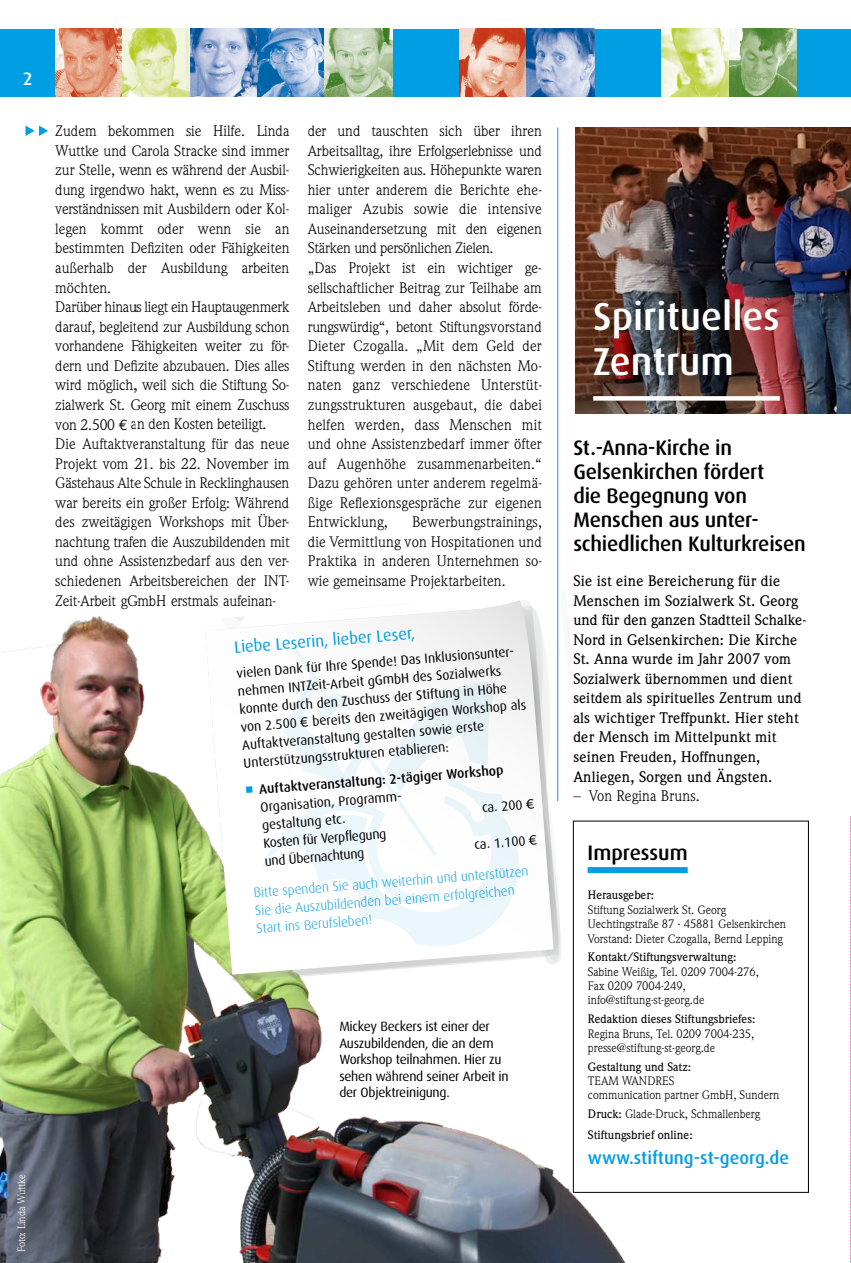
<style>
.page{position:relative;width:851px;height:1263px;background:#fff}
.page>*{position:absolute;margin:0;border:0;box-sizing:border-box;transform-origin:0 0}
.t1{font:500 39px/45px "Dax";color:#fff}
.t2{font:500 21px/24px "Dax";letter-spacing:-.01em;color:#000}
.t3{font:500 18px "Dax";color:#009ee3}
.t4{font:500 18px "Dax";color:#fff}
.t5{font:16.5px "Dax";color:#009ee3}
.t6{font:15px/19.5px "Weidemann";color:#000}
.t7{font:500 15px/19.5px "Weidemann";letter-spacing:.01em;color:#000}
.t8{font:13.5px/18px "Dax";letter-spacing:-.02em;color:#000}
.t9{font:300 13.5px/18.3px "Dax";color:#009ee3}
.t10{font:500 13.5px "Dax";color:#000}
.t11{font:12px/14.4px "Weidemann";color:#000}
.t12{font:500 12px/20.4px "Weidemann";color:#000}
.t13{font:10.5px "Weidemann";letter-spacing:-.01em;color:#fff}
.s1{font-family:"Euro Mono"}
.s2{font-family:"Asap"}
.s3{font-weight:400}
</style>
<div class="page">
<img style="left:575px;top:128px;width:275px;height:286px">
<div style="left:0;top:29px;width:850px;height:67px;background:#009ee3"></div>
<img style="left:55px;top:29px;width:337px;height:67px">
<img style="left:459px;top:29px;width:135px;height:67px">
<img style="left:661px;top:29px;width:135px;height:67px">
<svg style="left:26px;top:126px;width:22px;height:10px"></svg>
<div style="left:593px;top:396px;width:186px;height:5px;background:#fff"></div>
<img style="left:0;top:616px;width:809px;height:647px">
<hr style="left:557px;top:128px;width:1px;height:673px;background:#009ee3">
<svg style="left:205px;top:966px;width:348px;height:9px"></svg>
<div style="left:587px;top:867px;width:100px;height:6px;background:#009ee3"></div>
<svg style="left:850px;top:816px;width:1px;height:447px"></svg>
<svg style="left:204px;top:591px;width:391px;height:375px"></svg>
<p class="t4" style="left:23px;top:69px;width:11px">2</p>
<p class="t6" style="left:55px;top:121px;width:236px">Zudem bekommen sie Hilfe. Linda Wuttke und Carola Stracke sind immer zur Stelle, wenn es während der Ausbil&shy;dung irgendwo hakt, wenn es zu Miss&shy;verständnissen mit Ausbildern oder Kol&shy;legen kommt oder wenn sie an bestimmten Defiziten oder Fähigkeiten außerhalb der Ausbildung arbeiten möchten.<br>Darüber hinaus liegt ein Hauptaugenmerk darauf, begleitend zur Ausbildung schon vorhandene Fähigkeiten weiter zu för&shy;dern und Defizite abzubauen. Dies alles wird möglich, weil sich die Stiftung So&shy;zialwerk St. Georg mit einem Zuschuss von 2.500 <span class="s1">€</span> an den Kosten beteiligt.<br>Die Auftaktveranstaltung für das neue Projekt vom 21. bis 22. November im Gästehaus Alte Schule in Recklinghausen war bereits ein großer Erfolg: Während des zweitägigen Workshops mit Über&shy;nachtung trafen die Auszubildenden mit und ohne Assistenzbedarf aus den ver&shy;schiedenen Arbeitsbereichen der INT-Zeit-Arbeit gGmbH erstmals aufeinan-</p>
<p class="t6" style="left:308px;top:121px;width:236px">der und tauschten sich über ihren Arbeitsalltag, ihre Erfolgserlebnisse und Schwierigkeiten aus. Höhepunkte waren hier unter anderem die Berichte ehe&shy;maliger Azubis sowie die intensive Auseinandersetzung mit den eigenen Stärken und persönlichen Zielen.<br>„Das Projekt ist ein wichtiger ge&shy;sellschaftlicher Beitrag zur Teilhabe am Arbeitsleben und daher absolut förde&shy;rungswürdig“, betont Stiftungsvorstand Dieter Czogalla. „Mit dem Geld der Stiftung werden in den nächsten Mo&shy;naten ganz verschiedene Unterstüt&shy;zungsstrukturen ausgebaut, die dabei helfen werden, dass Menschen mit und ohne Assistenzbedarf immer öfter auf Augenhöhe zusammenarbeiten.“ Dazu gehören unter anderem regelmä&shy;ßige Reflexionsgespräche zur eigenen Entwicklung,</p>
<p class="t6" style="left:308px;top:512px;width:236px;text-align:justify;text-indent:104px">Bewerbungstrainings, die Vermittlung von Hospitationen und Praktika in anderen Unternehmen so&shy;wie gemeinsame Projektarbeiten.</p>
<p class="t5" style="left:234px;top:639px;width:183px;rotate:-5deg">Liebe Leserin, lieber Leser,</p>
<p class="t8" style="left:236px;top:663px;width:288px;rotate:-4deg">vielen Dank für Ihre Spende! Das Inklusionsunter&shy;nehmen INTZeit-Arbeit gGmbH des Sozialwerks konnte durch den Zuschuss der Stiftung in Höhe von 2.500 <span class="s2">€</span> bereits den zweitägigen Workshop als Auftaktveranstaltung gestalten sowie erste Unterstützungsstrukturen etablieren:</p>
<p class="t10" style="left:258px;top:781px;width:246px;rotate:-4deg">Auftaktveranstaltung: 2-tägiger Workshop</p>
<p class="t8" style="left:260px;top:798px;width:145px;rotate:-4deg">Organisation, Programm&shy;gestaltung etc.</p>
<p class="t8" style="left:481px;top:799px;width:54px;rotate:-4deg">ca. 200 <span class="s2">€</span></p>
<p class="t8" style="left:263px;top:833px;width:125px;rotate:-4deg">Kosten für Verpfl egung und Übernachtung</p>
<p class="t8" style="left:473px;top:835px;width:65px;rotate:-4deg">ca. 1.100 <span class="s2">€</span></p>
<p class="t9" style="left:253px;top:882px;width:277px;rotate:-4deg">Bitte spenden Sie auch weiterhin und unterstützen<br>Sie die Auszubildenden bei einem erfolgreichen<br>Start ins Berufsleben!</p>
<p class="t13" style="left:15px;top:1252px;width:80px;rotate:-90deg">Foto: Linda Wuttke</p>
<p class="t8" style="left:339px;top:1018px;width:171px;line-height:16.5px">Mickey Beckers ist einer der<br>Auszubildenden, die an dem<br>Workshop teilnahmen. Hier zu sehen während seiner Arbeit in der Objektreinigung.</p>
<h1 class="t1" style="left:593px;top:294px;width:188px">Spirituelles<br>Zentrum</h1>
<h2 class="t2" style="left:573px;top:436px;width:234px">St.-Anna-Kirche in<br>Gelsenkirchen fördert<br>die Begegnung von<br>Menschen aus unter&shy;schiedlichen Kulturkreisen</h2>
<p class="t7" style="left:573px;top:571px;width:234px">Sie ist eine Bereicherung für die Menschen im Sozialwerk St. Georg und für den ganzen Stadtteil Schalke-Nord in Gelsenkirchen: Die Kirche St. Anna wurde im Jahr 2007 vom Sozialwerk übernommen und dient seitdem als spirituelles Zentrum und als wichtiger Treffpunkt. Hier steht der Mensch im Mittelpunkt mit seinen Freuden, Hoffnungen, Anliegen, Sorgen und Ängsten.</p>
<p class="t6" style="left:573px;top:786px;width:128px">– Von Regina Bruns.</p>
<h2 class="t2" style="left:587px;top:841px;width:102px">Impressum</h2>
<p class="t12" style="left:587px;top:885px;width:68px">Herausgeber:</p>
<p class="t11" style="left:587px;top:902px;width:199px">Stiftung Sozialwerk St. Georg<br>Uechtingstraße 87 · 45881 Gelsenkirchen<br>Vorstand: Dieter Czogalla, Bernd Lepping</p>
<p class="t12" style="left:587px;top:947px;width:150px">Kontakt/Stiftungsverwaltung:</p>
<p class="t11" style="left:587px;top:964px;width:172px">Sabine Weißig, Tel. 0209 7004-276,<br>Fax 0209 7004-249, info@stiftung-st-georg.de</p>
<p class="t12" style="left:587px;top:1009px;width:169px">Redaktion dieses Stiftungsbriefes:</p>
<p class="t11" style="left:587px;top:1026px;width:168px">Regina Bruns, Tel. 0209 7004-235, presse@stiftung-st-georg.de</p>
<p class="t12" style="left:587px;top:1056px;width:105px">Gestaltung und Satz:</p>
<p class="t11" style="left:587px;top:1073px;width:193px">TEAM WANDRES<br>communication partner GmbH, Sundern</p>
<p class="t12" style="left:587px;top:1104px;width:174px">Druck: <span class="s3">Glade-Druck, Schmallenberg<br></span>Stiftungsbrief online:</p>
<p class="t3" style="left:587px;top:1148px;width:203px">www.stiftung-st-georg.de</p>
</div>
